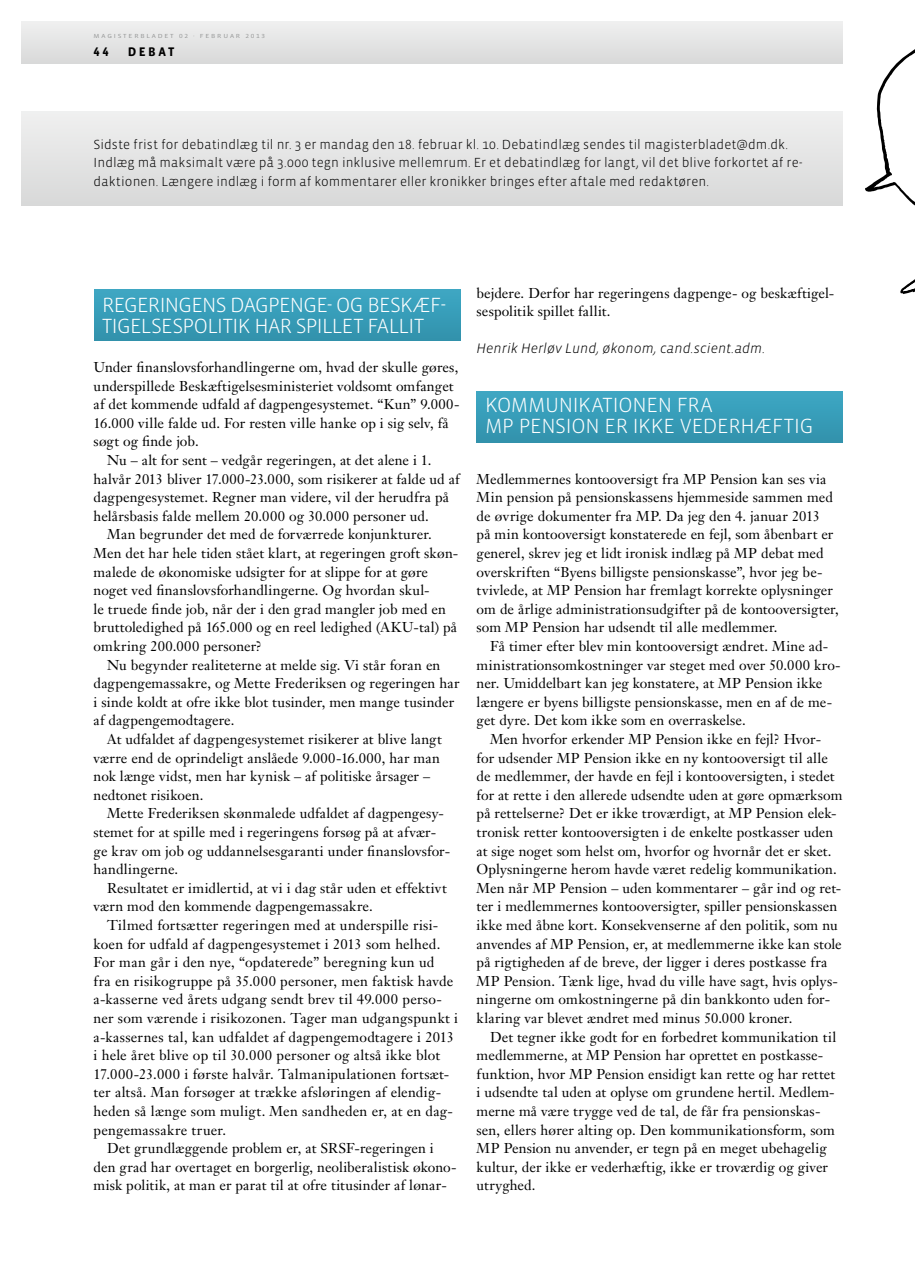
<style>
.page{position:relative;width:915px;height:1263px;background:#fff}
.page>*{position:absolute;margin:0;border:0;box-sizing:border-box;transform-origin:0 0}
.t1{font:300 21px/21px "Vista Sans OT";letter-spacing:-.02em;color:#fff}
.t2{font:14.1px/18.6px "Janson Text";letter-spacing:.005em;color:#000}
.t3{font:italic 300 14.1px "Vista Sans OT";letter-spacing:.005em;color:#000}
.t4{font:300 13.5px/18.6px "Vista Sans OT";letter-spacing:.005em;color:#000}
.t5{font:700 12.75px "Vista Sans OT";letter-spacing:.2em;color:#000}
.t6{font:6px "Vista Sans OT";letter-spacing:.25em;color:#979898;scale:1.2 1}
</style>
<div class="page">
<div style="left:21px;top:112px;width:821px;height:93px;background:#e4e4e4"></div>
<div style="left:476px;top:391px;width:366px;height:51px;background:#379db9"></div>
<div style="left:94px;top:289px;width:366px;height:51px;background:#379db9"></div>
<div style="left:21px;top:21px;width:821px;height:43px;background:#e4e4e4"></div>
<svg style="left:865px;top:50px;width:49px;height:244px"></svg>
<p class="t6" style="left:94px;top:33px;width:144px">MAGISTERBLADET 02 · FEBRUAR 2013</p>
<p class="t5" style="left:94px;top:47px;width:17px">44</p>
<p class="t5" style="left:128px;top:47px;width:48px">DEBAT</p>
<p class="t4" style="left:94px;top:135px;width:710px">Sidste frist for debatindlæg til nr. 3 er mandag den 18. februar kl. 10. Debat indlæg sendes til magisterbladet@dm.dk.<br>Indlæg må maksimalt være på 3.000 tegn inklusive mellemrum. Er et debat indlæg for langt, vil det blive forkortet af re&shy;daktionen. Længere indlæg i form af kommentarer eller kronikker bringes efter aftale med redaktøren.</p>
<h1 class="t1" style="left:102px;top:295px;width:345px">REGERINGENS DAGPENGE- OG BESKÆF-<br>TIGELSESPOLITIK HAR SPILLET FALLIT</h1>
<p class="t2" style="left:94px;top:359px;width:366px">Under finanslovsforhandlingerne om, hvad der skulle gøres,</p>
<p class="t2" style="left:94px;top:378px;width:361px">underspillede Beskæftigelsesministeriet voldsomt omfanget</p>
<p class="t2" style="left:94px;top:396px;width:367px">af det kommende udfald af dagpengesystemet. “Kun” 9.000-</p>
<p class="t2" style="left:94px;top:415px;width:356px">16.000 ville falde ud. For resten ville hanke op i sig selv, få</p>
<p class="t2" style="left:94px;top:434px;width:107px">søgt og finde job.</p>
<p class="t2" style="left:107px;top:452px;width:326px">Nu – alt for sent – vedgår regeringen, at det alene i 1.</p>
<p class="t2" style="left:94px;top:471px;width:367px">halvår 2013 bliver 17.000-23.000, som risikerer at falde ud af</p>
<p class="t2" style="left:94px;top:489px;width:357px">dagpengesystemet. Regner man videre, vil der herudfra på</p>
<p class="t2" style="left:94px;top:508px;width:336px">helårsbasis falde mellem 20.000 og 30.000 personer ud.</p>
<p class="t2" style="left:107px;top:527px;width:326px">Man begrunder det med de forværrede konjunkturer.</p>
<p class="t2" style="left:94px;top:545px;width:366px">Men det har hele tiden stået klart, at regeringen groft skøn-</p>
<p class="t2" style="left:94px;top:564px;width:336px">malede de økonomiske udsigter for at slippe for at gøre</p>
<p class="t2" style="left:94px;top:582px;width:337px">noget ved finanslovsforhandlingerne. Og hvordan skul-</p>
<p class="t2" style="left:94px;top:601px;width:354px">le truede finde job, når der i den grad mangler job med en</p>
<p class="t2" style="left:94px;top:620px;width:365px">bruttoledighed på 165.000 og en reel ledighed (AKU-tal) på</p>
<p class="t2" style="left:94px;top:638px;width:170px">omkring 200.000 personer?</p>
<p class="t2" style="left:107px;top:657px;width:334px">Nu begynder realiteterne at melde sig. Vi står foran en</p>
<p class="t2" style="left:94px;top:675px;width:367px">dagpengemassakre, og Mette Frederiksen og regeringen har</p>
<p class="t2" style="left:94px;top:694px;width:362px">i sinde koldt at ofre ikke blot tusinder, men mange tusinder</p>
<p class="t2" style="left:94px;top:713px;width:142px">af dagpengemodtagere.</p>
<p class="t2" style="left:107px;top:731px;width:336px">At udfaldet af dagpengesystemet risikerer at blive langt</p>
<p class="t2" style="left:94px;top:750px;width:348px">værre end de oprindeligt anslåede 9.000-16.000, har man</p>
<p class="t2" style="left:94px;top:768px;width:338px">nok længe vidst, men har kynisk – af politiske årsager –</p>
<p class="t2" style="left:94px;top:787px;width:111px">nedtonet risikoen.</p>
<p class="t2" style="left:107px;top:806px;width:338px">Mette Frederiksen skønmalede udfaldet af dagpengesy-</p>
<p class="t2" style="left:94px;top:824px;width:344px">stemet for at spille med i regeringens forsøg på at afvær-</p>
<p class="t2" style="left:94px;top:843px;width:358px">ge krav om job og uddannelsesgaranti under finanslovsfor-</p>
<p class="t2" style="left:94px;top:861px;width:86px">handlingerne.</p>
<p class="t2" style="left:107px;top:880px;width:341px">Resultatet er imidlertid, at vi i dag står uden et effektivt</p>
<p class="t2" style="left:94px;top:899px;width:280px">værn mod den kommende dagpengemassakre.</p>
<p class="t2" style="left:107px;top:917px;width:332px">Tilmed fortsætter regeringen med at underspille risi-</p>
<p class="t2" style="left:94px;top:936px;width:348px">koen for udfald af dagpengesystemet i 2013 som helhed.</p>
<p class="t2" style="left:94px;top:954px;width:342px">For man går i den nye, “opdaterede” beregning kun ud</p>
<p class="t2" style="left:94px;top:973px;width:361px">fra en risikogruppe på 35.000 personer, men faktisk havde</p>
<p class="t2" style="left:94px;top:992px;width:349px">a-kasserne ved årets udgang sendt brev til 49.000 perso-</p>
<p class="t2" style="left:94px;top:1010px;width:366px">ner som værende i risikozonen. Tager man udgangspunkt i</p>
<p class="t2" style="left:94px;top:1029px;width:362px">a-kassernes tal, kan udfaldet af dagpengemodtagere i 2013</p>
<p class="t2" style="left:94px;top:1047px;width:348px">i hele året blive op til 30.000 personer og altså ikke blot</p>
<p class="t2" style="left:94px;top:1066px;width:357px">17.000-23.000 i første halvår. Talmanipulationen fortsæt-</p>
<p class="t2" style="left:94px;top:1084px;width:349px">ter altså. Man forsøger at trække afsløringen af elendig-</p>
<p class="t2" style="left:94px;top:1103px;width:361px">heden så længe som muligt. Men sandheden er, at en dag-</p>
<p class="t2" style="left:94px;top:1122px;width:134px">pengemassakre truer.</p>
<p class="t2" style="left:107px;top:1140px;width:328px">Det grundlæggende problem er, at SRSF-regeringen i</p>
<p class="t2" style="left:94px;top:1159px;width:364px">den grad har overtaget en borgerlig, neoliberalistisk økono-</p>
<p class="t2" style="left:94px;top:1177px;width:355px">misk politik, at man er parat til at ofre titusinder af lønar-</p>
<p class="t2" style="left:476px;top:285px;width:359px">bejdere. Derfor har regeringens dagpenge- og beskæftigel&shy;sespolitik spillet fallit.</p>
<p class="t3" style="left:476px;top:342px;width:290px">Henrik Herløv Lund, økonom, cand.scient.adm.</p>
<h1 class="t1" style="left:485px;top:395px;width:330px">KOMMUNIKATIONEN FRA<br>MP PENSION ER IKKE VEDERHÆFTIG</h1>
<p class="t2" style="left:476px;top:471px;width:363px">Medlemmernes kontooversigt fra MP Pension kan ses via Min pension på pensionskassens hjemmeside sammen med de øvrige dokumenter fra MP. Da jeg den 4. januar 2013<br>på min kontooversigt konstaterede en fejl, som åbenbart er generel, skrev jeg et lidt ironisk indlæg på MP debat med overskriften “Byens billigste pensionskasse”, hvor jeg be&shy;tvivlede, at MP Pension har fremlagt korrekte oplysninger om de årlige administrationsudgifter på de kontooversigter, som MP Pension har udsendt til alle medlemmer.</p>
<p class="t2" style="left:476px;top:638px;width:365px;text-indent:13px">Få timer efter blev min kontooversigt ændret. Mine ad&shy;ministrationsomkostninger var steget med over 50.000 kro&shy;ner. Umiddelbart kan jeg konstatere, at MP Pension ikke længere er byens billigste pensionskasse, men en af de me&shy;get dyre. Det kom ikke som en overraskelse.</p>
<p class="t2" style="left:476px;top:731px;width:367px;text-indent:13px">Men hvorfor erkender MP Pension ikke en fejl? Hvor-<br>for udsender MP Pension ikke en ny kontooversigt til alle de medlemmer, der havde en fejl i kontooversigten, i stedet for at rette i den allerede udsendte uden at gøre opmærksom på rettelserne? Det er ikke troværdigt, at MP Pension elek&shy;tronisk retter kontooversigten i de enkelte postkasser uden at sige noget som helst om, hvorfor og hvornår det er sket.<br>Oplysningerne herom havde været redelig kommunikation.<br>Men når MP Pension – uden kommentarer – går ind og ret&shy;ter i medlemmernes kontooversigter, spiller pensionskassen ikke med åbne kort. Konsekvenserne af den politik, som nu anvendes af MP Pension, er, at medlemmerne ikke kan stole på rigtigheden af de breve, der ligger i deres postkasse fra MP Pension. Tænk lige, hvad du ville have sagt, hvis oplys&shy;ningerne om omkostningerne på din bankkonto uden for&shy;klaring var blevet ændret med minus 50.000 kroner.</p>
<p class="t2" style="left:476px;top:1029px;width:361px;text-indent:13px">Det tegner ikke godt for en forbedret kommunikation til medlemmerne, at MP Pension har oprettet en postkasse&shy;funktion, hvor MP Pension ensidigt kan rette og har rettet i udsendte tal uden at oplyse om grundene hertil. Medlem&shy;merne må være trygge ved de tal, de får fra pensionskas&shy;sen, ellers hører alting op. Den kommunikationsform, som MP Pension nu anvender, er tegn på en meget ubehagelig kultur, der ikke er vederhæftig, ikke er troværdig og giver utryghed.</p>
</div>
